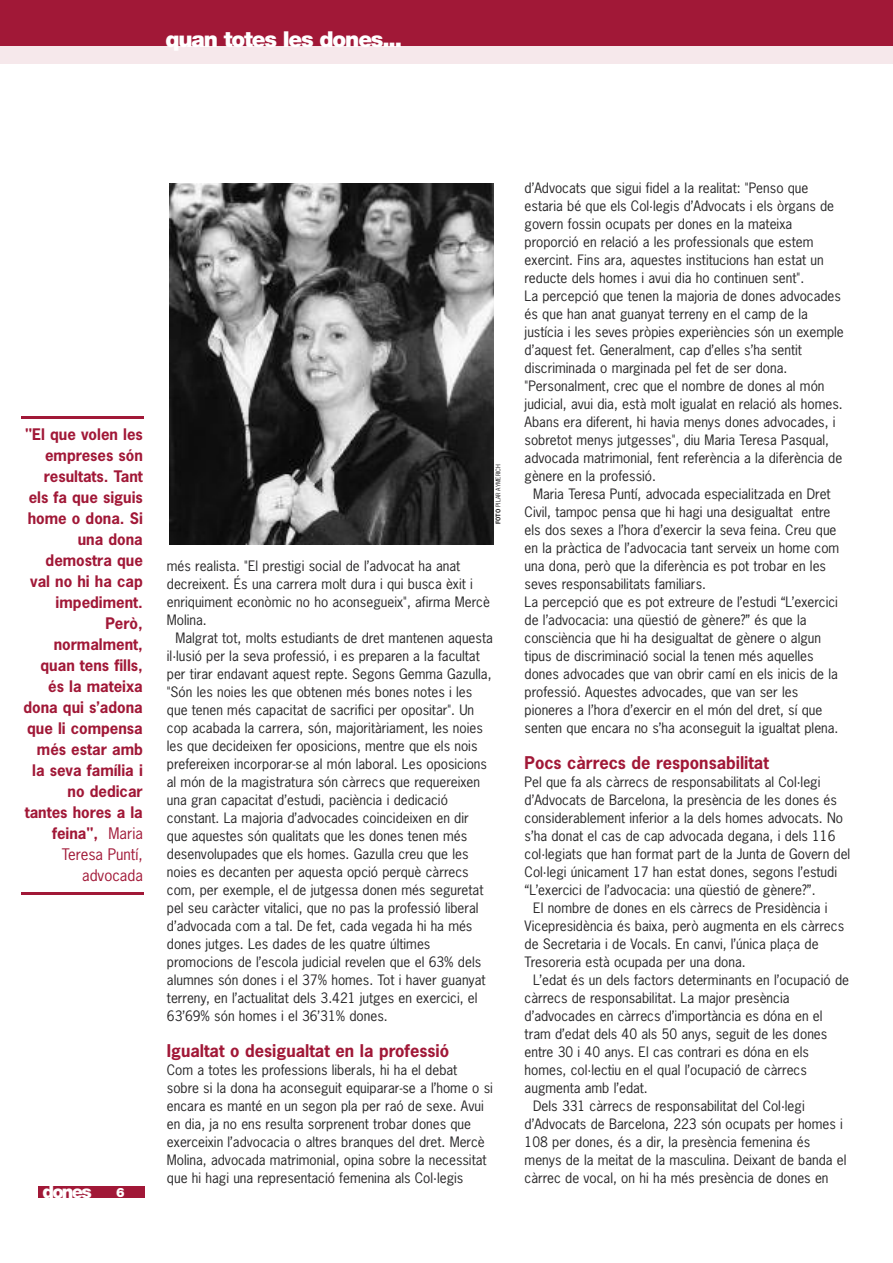
<style>
.page{position:relative;width:893px;height:1263px;background:#fff}
.page>*{position:absolute;margin:0;border:0;box-sizing:border-box;transform-origin:0 0}
.t1{font:900 21.9px "Helvetica Neue";letter-spacing:-.055em;color:#fff}
.t2{font:900 18px "Helvetica Neue";letter-spacing:-.1em;color:#fff}
.t3{font:700 16.5px "News Gothic";color:#a11837}
.t4{font:700 15px/21px "News Gothic";color:#a11837;text-align:right}
.t5{font:13.5px/18px "News Gothic";color:#272627}
.t6{font:900 12.9px "Helvetica Neue";color:#fff}
.t7{font:6px "News Gothic";color:#272627}
.s1{font-weight:400}
.s2{font-weight:700}
</style>
<div class="page">
<div style="left:0;top:0;width:893px;height:64px;background:#a11837"></div>
<div style="left:0;top:47px;width:893px;height:17px;background:#f6e8eb"></div>
<div style="left:38px;top:1186px;width:107px;height:12px;background:#a11837"></div>
<hr style="left:22px;top:892px;width:122px;height:3px;background:#a11837">
<hr style="left:22px;top:416px;width:122px;height:2px;background:#a11837">
<img style="left:169px;top:183px;width:325px;height:361px">
<h1 class="t1" style="left:166px;top:31px;width:238px">quan totes les dones...</h1>
<p class="t4" style="left:23px;top:424px;width:121px">"El que volen les empreses són resultats. Tant els fa que siguis home o dona. Si una dona demostra que val no hi ha cap impediment.<br>Però, normalment, quan tens fills, és la mateixa dona qui s’adona que li compensa més estar amb la seva família i no dedicar tantes hores a la feina", <span class="s1">Maria<br>Teresa Puntí, advocada</span></p>
<h2 class="t2" style="left:43px;top:1185px;width:51px">dones</h2>
<p class="t6" style="left:116px;top:1187px;width:10px">6</p>
<p class="t7" style="left:495px;top:524px;width:62px;rotate:-90deg"><span class="s2">FOTO</span> PILAR AYMERICH</p>
<p class="t5" style="left:167px;top:557px;width:325px">més realista. "El prestigi social de l’advocat ha anat decreixent. És una carrera molt dura i qui busca èxit i enriquiment econòmic no ho aconsegueix", afirma Mercè Molina.</p>
<p class="t5" style="left:167px;top:629px;width:327px;text-indent:9px">Malgrat tot, molts estudiants de dret mantenen aquesta il·lusió per la seva professió, i es preparen a la facultat per tirar endavant aquest repte. Segons Gemma Gazulla, "Són les noies les que obtenen més bones notes i les que tenen més capacitat de sacrifici per opositar". Un cop acabada la carrera, són, majoritàriament, les noies les que decideixen fer oposicions, mentre que els nois prefereixen incorporar-se al món laboral. Les oposicions al món de la magistratura són càrrecs que requereixen una gran capacitat d’estudi, paciència i dedicació constant. La majoria d’advocades coincideixen en dir que aquestes són qualitats que les dones tenen més desenvolupades que els homes. Gazulla creu que les noies es decanten per aquesta opció perquè càrrecs com, per exemple, el de jutgessa donen més seguretat pel seu caràcter vitalici, que no pas la professió liberal d’advocada com a tal. De fet, cada vegada hi ha més dones jutges. Les dades de les quatre últimes promocions de l’escola judicial revelen que el 63% dels alumnes són dones i el 37% homes. Tot i haver guanyat terreny, en l’actualitat dels 3.421 jutges en exercici, el 63’69% són homes i el 36’31% dones.</p>
<p class="t3" style="left:167px;top:1042px;width:284px">Igualtat o desigualtat en la professió</p>
<p class="t5" style="left:167px;top:1061px;width:327px">Com a totes les professions liberals, hi ha el debat<br>sobre si la dona ha aconseguit equiparar-se a l’home o si encara es manté en un segon pla per raó de sexe. Avui en dia, ja no ens resulta sorprenent trobar dones que exerceixin l’advocacia o altres branques del dret. Mercè Molina, advocada matrimonial, opina sobre la necessitat que hi hagi una representació femenina als Col·legis</p>
<p class="t5" style="left:525px;top:179px;width:321px">d’Advocats que sigui fidel a la realitat: "Penso que estaria bé que els Col·legis d’Advocats i els òrgans de govern fossin ocupats per dones en la mateixa proporció en relació a les professionals que estem exercint. Fins ara, aquestes institucions han estat un reducte dels homes i avui dia ho continuen sent".<br>La percepció que tenen la majoria de dones advocades és que han anat guanyat terreny en el camp de la justícia i les seves pròpies experiències són un exemple d’aquest fet. Generalment, cap d’elles s’ha sentit discriminada o marginada pel fet de ser dona. "Personalment, crec que el nombre de dones al món judicial, avui dia, està molt igualat en relació als homes.<br>Abans era diferent, hi havia menys dones advocades, i sobretot menys jutgesses", diu Maria Teresa Pasqual, advocada matrimonial, fent referència a la diferència de gènere en la professió.</p>
<p class="t5" style="left:525px;top:485px;width:316px;text-indent:9px">Maria Teresa Puntí, advocada especialitzada en Dret Civil, tampoc pensa que hi hagi una desigualtat entre els dos sexes a l’hora d’exercir la seva feina. Creu que en la pràctica de l’advocacia tant serveix un home com una dona, però que la diferència es pot trobar en les seves responsabilitats familiars.<br>La percepció que es pot extreure de l’estudi “L’exercici de l’advocacia: una qüestió de gènere?” és que la consciència que hi ha desigualtat de gènere o algun tipus de discriminació social la tenen més aquelles dones advocades que van obrir camí en els inicis de la professió. Aquestes advocades, que van ser les pioneres a l’hora d’exercir en el món del dret, sí que senten que encara no s’ha aconseguit la igualtat plena.</p>
<p class="t3" style="left:525px;top:753px;width:246px">Pocs càrrecs de responsabilitat</p>
<p class="t5" style="left:525px;top:773px;width:297px">Pel que fa als càrrecs de responsabilitats al Col·legi</p>
<p class="t5" style="left:525px;top:791px;width:314px">d’Advocats de Barcelona, la presència de les dones és</p>
<p class="t5" style="left:525px;top:809px;width:320px">considerablement inferior a la dels homes advocats. No</p>
<p class="t5" style="left:525px;top:827px;width:312px">s’ha donat el cas de cap advocada degana, i dels 116</p>
<p class="t5" style="left:525px;top:845px;width:327px">col·legiats que han format part de la Junta de Govern del</p>
<p class="t5" style="left:525px;top:863px;width:314px">Col·legi únicament 17 han estat dones, segons l’estudi</p>
<p class="t5" style="left:525px;top:881px;width:292px">“L’exercici de l’advocacia: una qüestió de gènere?”.</p>
<p class="t5" style="left:533px;top:899px;width:296px">El nombre de dones en els càrrecs de Presidència i</p>
<p class="t5" style="left:525px;top:917px;width:321px">Vicepresidència és baixa, però augmenta en els càrrecs</p>
<p class="t5" style="left:525px;top:935px;width:295px">de Secretaria i de Vocals. En canvi, l’única plaça de</p>
<p class="t5" style="left:525px;top:953px;width:223px">Tresoreria està ocupada per una dona.</p>
<p class="t5" style="left:533px;top:971px;width:317px">L’edat és un dels factors determinants en l’ocupació de</p>
<p class="t5" style="left:525px;top:989px;width:266px">càrrecs de responsabilitat. La major presència</p>
<p class="t5" style="left:525px;top:1007px;width:299px">d’advocades en càrrecs d’importància es dóna en el</p>
<p class="t5" style="left:525px;top:1025px;width:304px">tram d’edat dels 40 als 50 anys, seguit de les dones</p>
<p class="t5" style="left:525px;top:1043px;width:286px">entre 30 i 40 anys. El cas contrari es dóna en els</p>
<p class="t5" style="left:525px;top:1061px;width:284px">homes, col·lectiu en el qual l’ocupació de càrrecs</p>
<p class="t5" style="left:525px;top:1079px;width:125px">augmenta amb l’edat.</p>
<p class="t5" style="left:533px;top:1097px;width:273px">Dels 331 càrrecs de responsabilitat del Col·legi</p>
<p class="t5" style="left:525px;top:1115px;width:320px">d’Advocats de Barcelona, 223 són ocupats per homes i</p>
<p class="t5" style="left:525px;top:1133px;width:287px">108 per dones, és a dir, la presència femenina és</p>
<p class="t5" style="left:525px;top:1151px;width:323px">menys de la meitat de la masculina. Deixant de banda el</p>
<p class="t5" style="left:525px;top:1169px;width:305px">càrrec de vocal, on hi ha més presència de dones en</p>
</div>
